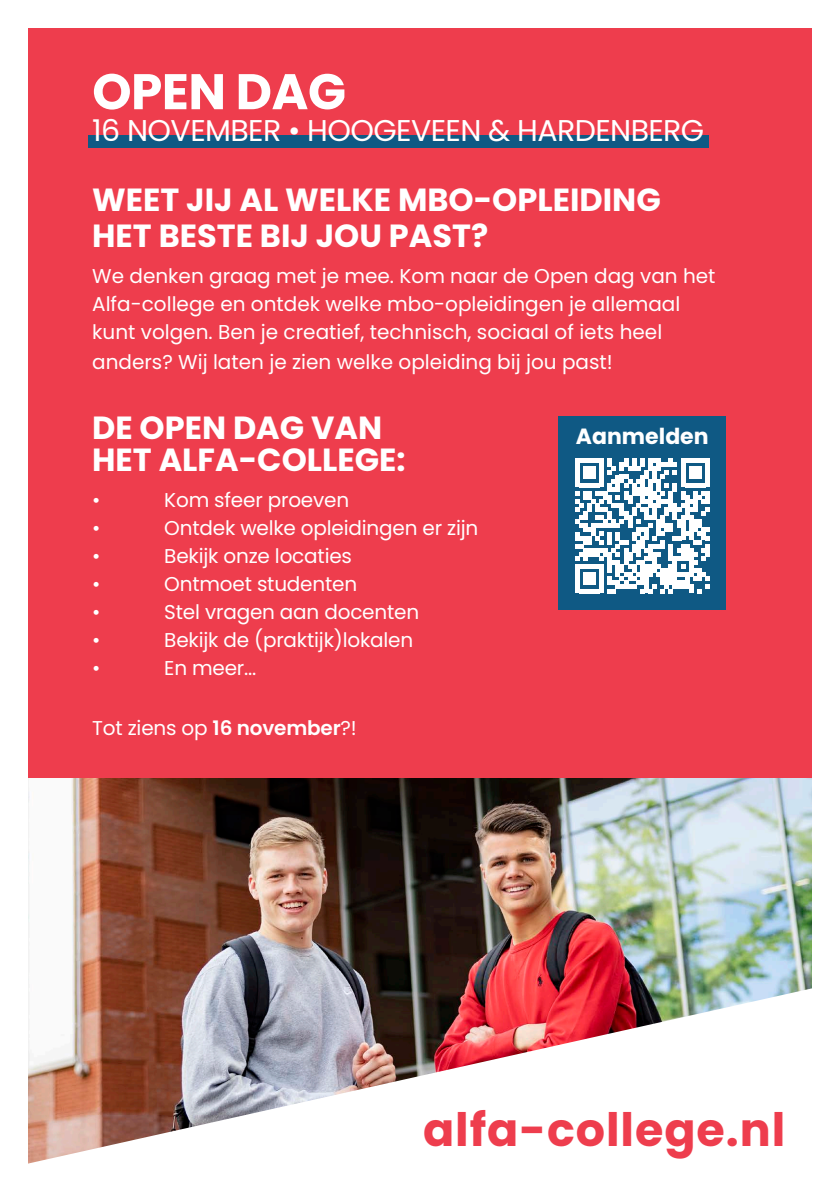
<style>
.page{position:relative;width:840px;height:1191px;background:#fff}
.page>*{position:absolute;margin:0;border:0;box-sizing:border-box;transform-origin:0 0}
.t1{font:700 50px "Poppins";letter-spacing:-.01em;color:#fff}
.t2{font:700 46px "Poppins";letter-spacing:.02em;color:#ee3d4d}
.t3{font:700 32px/36px "Poppins";color:#fff}
.t4{font:30px "Poppins";letter-spacing:-.02em;color:#fff}
.t5{font:700 22px "Poppins";color:#fff}
.t6{font:20px/28px "Poppins";color:#fff}
.s1{font-weight:600}
</style>
<div class="page">
<div style="left:28px;top:28px;width:783px;height:1163px;background:#ee3d4d"></div>
<div style="left:88px;top:135px;width:620px;height:13px;background:#0f5984"></div>
<img style="left:28px;top:778px;width:783px;height:204px">
<img style="left:28px;top:982px;width:784px;height:209px">
<div style="left:558px;top:416px;width:167px;height:193px;background:#0f5984"></div>
<svg style="left:575px;top:458px;width:134px;height:135px"></svg>
<p class="t1" style="left:92px;top:63px;width:255px">OPEN DAG</p>
<p class="t4" style="left:92px;top:113px;width:613px">16 NOVEMBER • HOOGEVEEN &amp; HARDENBERG</p>
<p class="t3" style="left:92px;top:182px;width:569px">WEET JIJ AL WELKE MBO-OPLEIDING<br>HET BESTE BIJ JOU PAST?</p>
<p class="t6" style="left:92px;top:262px;width:624px">We denken graag met je mee. Kom naar de Open dag van het<br>Alfa-college en ontdek welke mbo-opleidingen je allemaal kunt volgen. Ben je creatief, technisch, sociaal of iets heel</p>
<p class="t6" style="left:92px;top:348px;width:522px">anders? Wij laten je zien welke opleiding bij jou past!</p>
<p class="t3" style="left:92px;top:412px;width:315px;line-height:32px">DE OPEN DAG VAN<br>HET ALFA-COLLEGE:</p>
<p class="t6" style="left:92px;top:486px;width:10px">•</p>
<p class="t6" style="left:164px;top:486px;width:186px">Kom sfeer proeven</p>
<p class="t6" style="left:92px;top:514px;width:10px">•</p>
<p class="t6" style="left:164px;top:514px;width:315px">Ontdek welke opleidingen er zijn</p>
<p class="t6" style="left:92px;top:542px;width:10px">•</p>
<p class="t6" style="left:164px;top:542px;width:189px">Bekijk onze locaties</p>
<p class="t6" style="left:92px;top:570px;width:10px">•</p>
<p class="t6" style="left:164px;top:570px;width:194px">Ontmoet studenten</p>
<p class="t6" style="left:92px;top:598px;width:10px">•</p>
<p class="t6" style="left:164px;top:598px;width:256px">Stel vragen aan docenten</p>
<p class="t6" style="left:92px;top:626px;width:10px">•</p>
<p class="t6" style="left:164px;top:626px;width:250px">Bekijk de (praktijk)lokalen</p>
<p class="t6" style="left:92px;top:654px;width:10px">•</p>
<p class="t6" style="left:164px;top:654px;width:94px">En meer...</p>
<p class="t6" style="left:92px;top:714px;width:266px">Tot ziens op <span class="s1">16 november</span>?!</p>
<p class="t5" style="left:575px;top:423px;width:134px">Aanmelden</p>
<p class="t2" style="left:423px;top:1103px;width:363px">alfa-college.nl</p>
</div>
